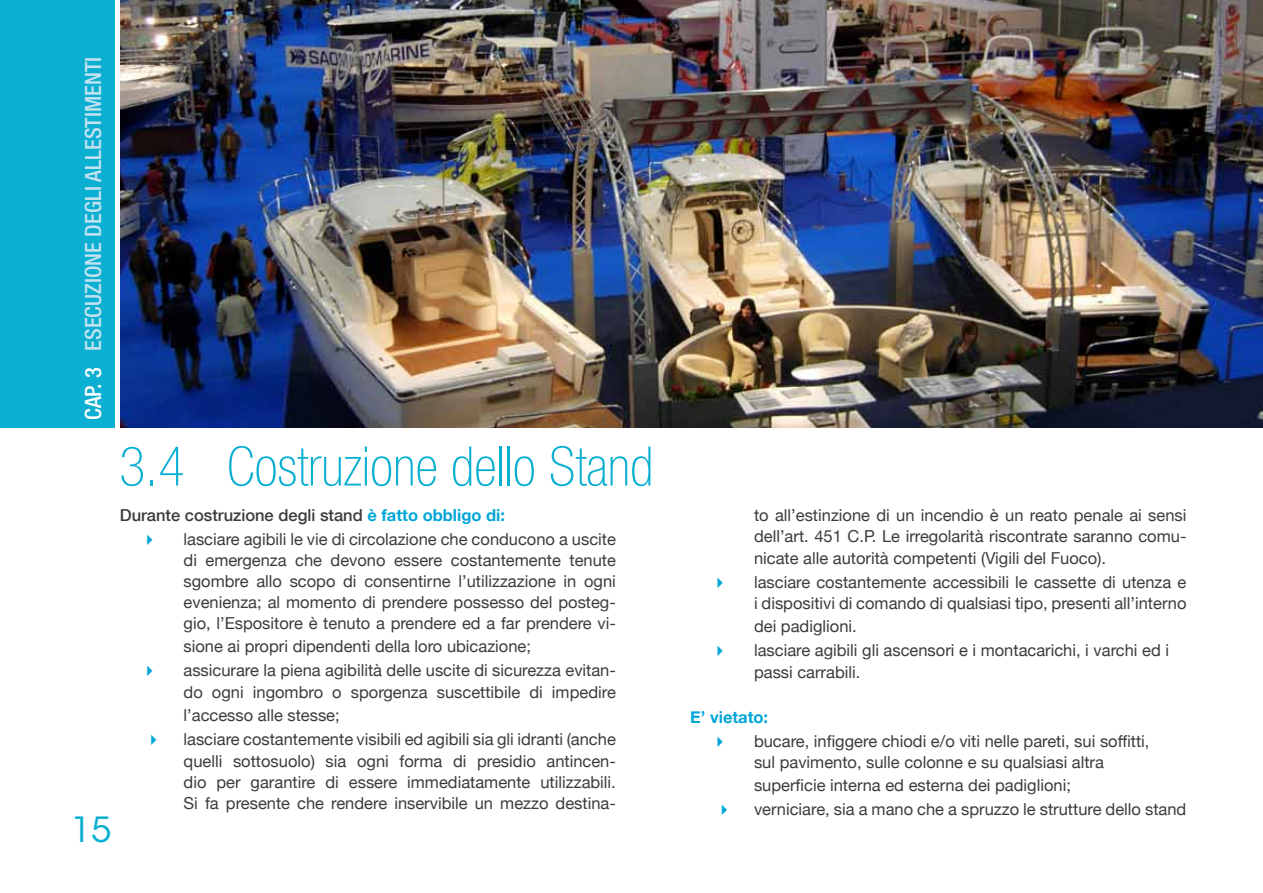
<style>
.page{position:relative;width:1263px;height:893px;background:#fff}
.page>*{position:absolute;margin:0;border:0;box-sizing:border-box;transform-origin:0 0}
.t1{font:100 condensed 54.75px "Helvetica Neue LT Std";color:#0aafd2}
.t2{font:34.5px "ITC Avant Garde Std";color:#0aafd2}
.t3{font:500 condensed 22.5px "Helvetica Neue LT Std";color:#c2e2f0}
.t4{font:16.5px/21px "Helvetica Neue";color:#3c3c3b}
.t5{font:500 16.5px "Helvetica Neue";color:#3c3c3b}
.t6{font:700 16.5px "Helvetica Neue";color:#00a6d7}
.s1{color:#fff}
.s2{font-weight:700;color:#00a6d7}
.s3{color:#00a6d7}
</style>
<div class="page">
<img style="left:121px;top:0;width:1142px;height:427px">
<div style="left:0;top:0;width:115px;height:427px;background:#0aafd2"></div>
<h3 class="t3" style="left:80px;top:420px;width:365px;rotate:-90deg"><span class="s1">CAP. 3</span> ESECUZIONE DEGLI ALLESTIMENTI</h3>
<h2 class="t2" style="left:72px;top:809px;width:41px">15</h2>
<h1 class="t1" style="left:119px;top:436px;width:536px">3.4 Costruzione dello Stand</h1>
<p class="t5" style="left:120px;top:502px;width:387px">Durante costruzione degli stand <span class="s2">è fatto obbligo di:</span></p>
<p class="t4" style="left:184px;top:527px;width:434px;text-align:justify;text-indent:-43px"><span class="s3">✔</span> lasciare agibili le vie di circolazione che conducono a uscite di emergenza che devono essere costantemente tenute sgombre allo scopo di consentirne l’utilizzazione in ogni evenienza; al momento di prendere possesso del posteg&shy;gio, l’Espositore è tenuto a prendere ed a far prendere vi-</p>
<p class="t4" style="left:184px;top:634px;width:349px">sione ai propri dipendenti della loro ubicazione;</p>
<p class="t4" style="left:184px;top:657px;width:434px;line-height:22.5px;text-align:justify;text-indent:-43px"><span class="s3">✔</span> assicurare la piena agibilità delle uscite di sicurezza evitan&shy;do ogni ingombro o sporgenza suscettibile di impedire l’accesso alle stesse;</p>
<p class="t4" style="left:145px;top:726px;width:472px;line-height:22.5px;text-align:right"><span class="s3">✔</span> lasciare costantemente visibili ed agibili sia gli idranti (anche quelli sottosuolo) sia ogni forma di presidio antincen-</p>
<p class="t4" style="left:184px;top:770px;width:434px">dio per garantire di essere immediatamente utilizzabili.<br>Si fa presente che rendere inservibile un mezzo destina-</p>
<p class="t4" style="left:754px;top:503px;width:434px">to all’estinzione di un incendio è un reato penale ai sensi dell’art. 451 C.P. Le irregolarità riscontrate saranno comu-</p>
<p class="t4" style="left:754px;top:547px;width:354px">nicate alle autorità competenti (Vigili del Fuoco).</p>
<p class="t4" style="left:711px;top:571px;width:476px;text-align:right"><span class="s3">✔</span> lasciare costantemente accessibili le cassette di utenza e i dispositivi di comando di qualsiasi tipo, presenti all’interno</p>
<p class="t4" style="left:754px;top:614px;width:104px">dei padiglioni.</p>
<p class="t4" style="left:754px;top:637px;width:416px;line-height:22.5px;text-indent:-42px"><span class="s3">✔</span> lasciare agibili gli ascensori e i montacarichi, i varchi ed i passi carrabili.</p>
<p class="t6" style="left:690px;top:702px;width:79px">E’ vietato:</p>
<p class="t4" style="left:711px;top:730px;width:439px;text-align:center"><span class="s3">✔</span> bucare, infiggere chiodi e/o viti nelle pareti, sui soffitti, sul pavimento, sulle colonne e su qualsiasi altra</p>
<p class="t4" style="left:754px;top:773px;width:318px">superficie interna ed esterna dei padiglioni;</p>
<p class="t4" style="left:716px;top:797px;width:472px"><span class="s3">✔</span> verniciare, sia a mano che a spruzzo le strutture dello stand</p>
</div>
